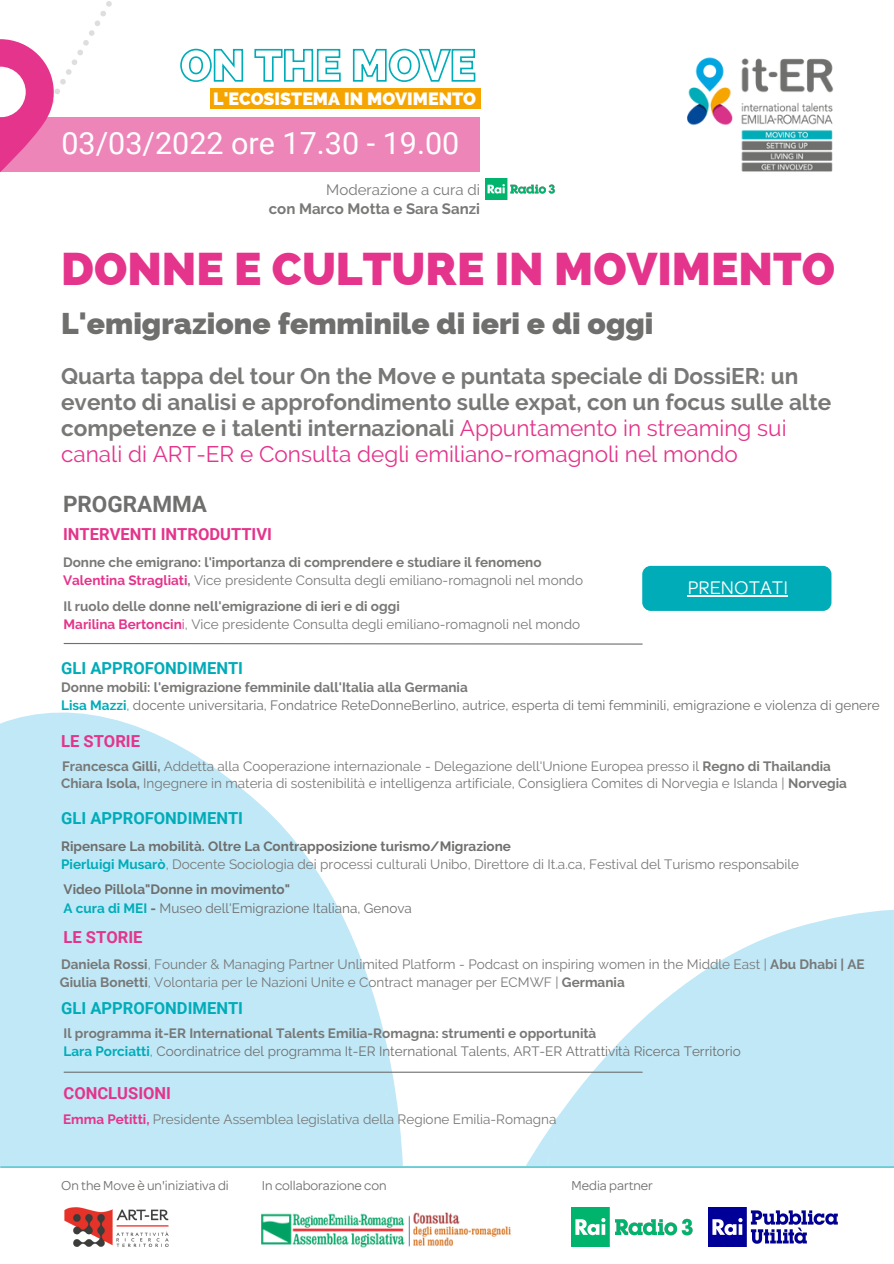
<style>
.page{position:relative;width:894px;height:1264px;background:#fff}
.page>*{position:absolute;margin:0;border:0;box-sizing:border-box;transform-origin:0 0}
.t1{font:800 45.9px "Raleway";color:#e4348b}
.t2{font:30.45px "Roboto";color:#fff}
.t3{font:800 30px "Raleway";color:#6f6f6e}
.t4{font:700 22.5px/26px "Raleway";color:#787877}
.t5{font:700 22.5px "Roboto";color:#6f6f6e}
.t6{font:19.5px "Omnes";color:#fff}
.t7{font:800 17.85px "Raleway";color:#fff}
.t8{font:700 16.5px "Roboto";color:#00acb8}
.t9{font:700 16.5px "Roboto";color:#e4348b}
.t10{font:700 15px "Raleway";color:#787877}
.t11{font:15px "Raleway";color:#787877}
.t12{font:13.8px "Omnes";color:#6f6f6e}
.t13{font:13.5px "Raleway";color:#787877}
.t14{font:13.5px "Raleway";color:#6f6f6e}
.t15{font:700 13.5px "Raleway";color:#787877}
.t16{font:700 13.5px "Raleway";color:#6f6f6e}
.s1{font-weight:400;color:#e4348b}
.s2{font-weight:700;color:#e4348b}
.s3{font-weight:700}
.s4{color:#e4348b}
.s5{font-weight:700;color:#00acb8}
.s6{color:#00acb8}
</style>
<div class="page">
<svg style="left:0;top:712px;width:320px;height:454px;background:#c5eaf7"></svg>
<svg style="left:320px;top:876px;width:573px;height:290px"></svg>
<img style="left:64px;top:1207px;width:105px;height:40px">
<img style="left:261px;top:1212px;width:250px;height:36px">
<img style="left:571px;top:1207px;width:122px;height:39px">
<img style="left:708px;top:1207px;width:130px;height:39px">
<img style="left:687px;top:57px;width:147px;height:115px">
<div style="left:210px;top:88px;width:270px;height:21px;background:#f6a500"></div>
<svg style="left:180px;top:48px;width:296px;height:34px"></svg>
<div style="left:0;top:118px;width:479px;height:54px;background:#ee85b9"></div>
<svg style="left:0;top:1px;width:113px;height:171px"></svg>
<hr style="left:1px;top:1166px;width:892px;height:1px;background:#00acb8">
<div style="left:642px;top:566px;width:189px;height:45px;background:#00acb8;border-radius:9px"></div>
<hr style="left:687px;top:595px;width:100px;height:1px;background:#fff">
<img style="left:485px;top:178px;width:70px;height:21px">
<svg style="left:63px;top:643px;width:580px;height:2px"></svg>
<hr style="left:64px;top:1071px;width:578px;height:1px;background:#6f6f6e">
<p class="t7" style="left:213px;top:88px;width:264px">L'ECOSISTEMA IN MOVIMENTO</p>
<p class="t2" style="left:61px;top:126px;width:399px">03/03/2022 ore 17.30 - 19.00</p>
<p class="t11" style="left:326px;top:181px;width:155px">Moderazione a cura di</p>
<p class="t10" style="left:269px;top:199px;width:213px">con Marco Motta e Sara Sanzi</p>
<p class="t1" style="left:61px;top:242px;width:775px">DONNE E CULTURE IN MOVIMENTO</p>
<p class="t3" style="left:61px;top:305px;width:593px">L'emigrazione femminile di ieri e di oggi</p>
<p class="t4" style="left:61px;top:363px;width:771px">Quarta tappa del tour On the Move e puntata speciale di DossiER: un evento di analisi e approfondimento sulle expat, con un focus sulle alte competenze e i talenti internazionali <span class="s1">Appuntamento in streaming sui canali di ART-ER e Consulta degli emiliano-romagnoli nel mondo</span></p>
<p class="t5" style="left:63px;top:491px;width:145px">PROGRAMMA</p>
<p class="t9" style="left:63px;top:524px;width:210px">INTERVENTI INTRODUTTIVI</p>
<p class="t15" style="left:63px;top:554px;width:480px">Donne che emigrano: l'importanza di comprendere e studiare il fenomeno</p>
<p class="t13" style="left:63px;top:573px;width:521px"><span class="s2">Valentina Stragliati</span><span class="s3">,</span> Vice presidente Consulta degli emiliano-romagnoli nel mondo</p>
<p class="t15" style="left:63px;top:598px;width:337px">Il ruolo delle donne nell'emigrazione di ieri e di oggi</p>
<p class="t13" style="left:63px;top:616px;width:518px"><span class="s2">Marilina Bertoncin</span><span class="s4">i</span>, Vice presidente Consulta degli emiliano-romagnoli nel mondo</p>
<p class="t8" style="left:61px;top:658px;width:183px">GLI APPROFONDIMENTI</p>
<p class="t6" style="left:687px;top:581px;width:102px">PRENOTATI</p>
<p class="t15" style="left:61px;top:679px;width:408px">Donne mobili: l'emigrazione femminile dall'Italia alla Germania</p>
<p class="t14" style="left:61px;top:697px;width:820px"><span class="s5">Lisa Mazzi</span><span class="s6">,</span> docente universitaria, Fondatrice ReteDonneBerlino, autrice, esperta di temi femminili, emigrazione e violenza di genere</p>
<p class="t9" style="left:61px;top:731px;width:80px">LE STORIE</p>
<p class="t13" style="left:62px;top:758px;width:770px"><span class="s3">Francesca Gilli,</span> Addetta alla Cooperazione internazionale - Delegazione dell'Unione Europea presso il <span class="s3">Regno di Thailandia</span></p>
<p class="t13" style="left:61px;top:775px;width:787px"><span class="s3">Chiara Isola,</span> Ingegnere in materia di sostenibilità e intelligenza artificiale, Consigliera Comites di Norvegia e Islanda | <span class="s3">Norvegia</span></p>
<p class="t8" style="left:61px;top:808px;width:183px">GLI APPROFONDIMENTI</p>
<p class="t16" style="left:61px;top:838px;width:451px">Ripensare La mobilità. Oltre La Contrapposizione turismo/Migrazione</p>
<p class="t13" style="left:61px;top:856px;width:739px"><span class="s5">Pierluigi Musarò</span>, Docente Sociologia dei processi culturali Unibo, Direttore di It.a.ca, Festival del Turismo responsabile</p>
<p class="t16" style="left:64px;top:881px;width:228px">Video Pillola"Donne in movimento"</p>
<p class="t14" style="left:64px;top:899px;width:350px"><span class="s5">A cura di MEI</span> <span class="s3">-</span> Museo dell'Emigrazione Italiana, Genova</p>
<p class="t9" style="left:63px;top:927px;width:80px">LE STORIE</p>
<p class="t13" style="left:61px;top:956px;width:804px"><span class="s3">Daniela Rossi</span>, Founder &amp; Managing Partner Unlimited Platform - Podcast on inspiring women in the Middle East | <span class="s3">Abu Dhabi | AE</span></p>
<p class="t13" style="left:60px;top:974px;width:566px"><span class="s3">Giulia Bonetti</span>, Volontaria per le Nazioni Unite e Contract manager per ECMWF | <span class="s3">Germania</span></p>
<p class="t8" style="left:61px;top:998px;width:183px">GLI APPROFONDIMENTI</p>
<p class="t15" style="left:63px;top:1025px;width:534px">Il programma it-ER International Talents Emilia-Romagna: strumenti e opportunità</p>
<p class="t14" style="left:63px;top:1043px;width:678px"><span class="s5">Lara Porciatti</span><span class="s6">,</span> Coordinatrice del programma It-ER International Talents, ART-ER Attrattività Ricerca Territorio</p>
<p class="t9" style="left:63px;top:1083px;width:109px">CONCLUSIONI</p>
<p class="t13" style="left:63px;top:1111px;width:495px"><span class="s2">Emma Petitti,</span> Presidente Assemblea legislativa della Regione Emilia-Romagna</p>
<p class="t12" style="left:61px;top:1180px;width:169px">On the Move è un'iniziativa di</p>
<p class="t12" style="left:262px;top:1180px;width:126px">In collaborazione con</p>
<p class="t12" style="left:571px;top:1180px;width:83px">Media partner</p>
</div>
